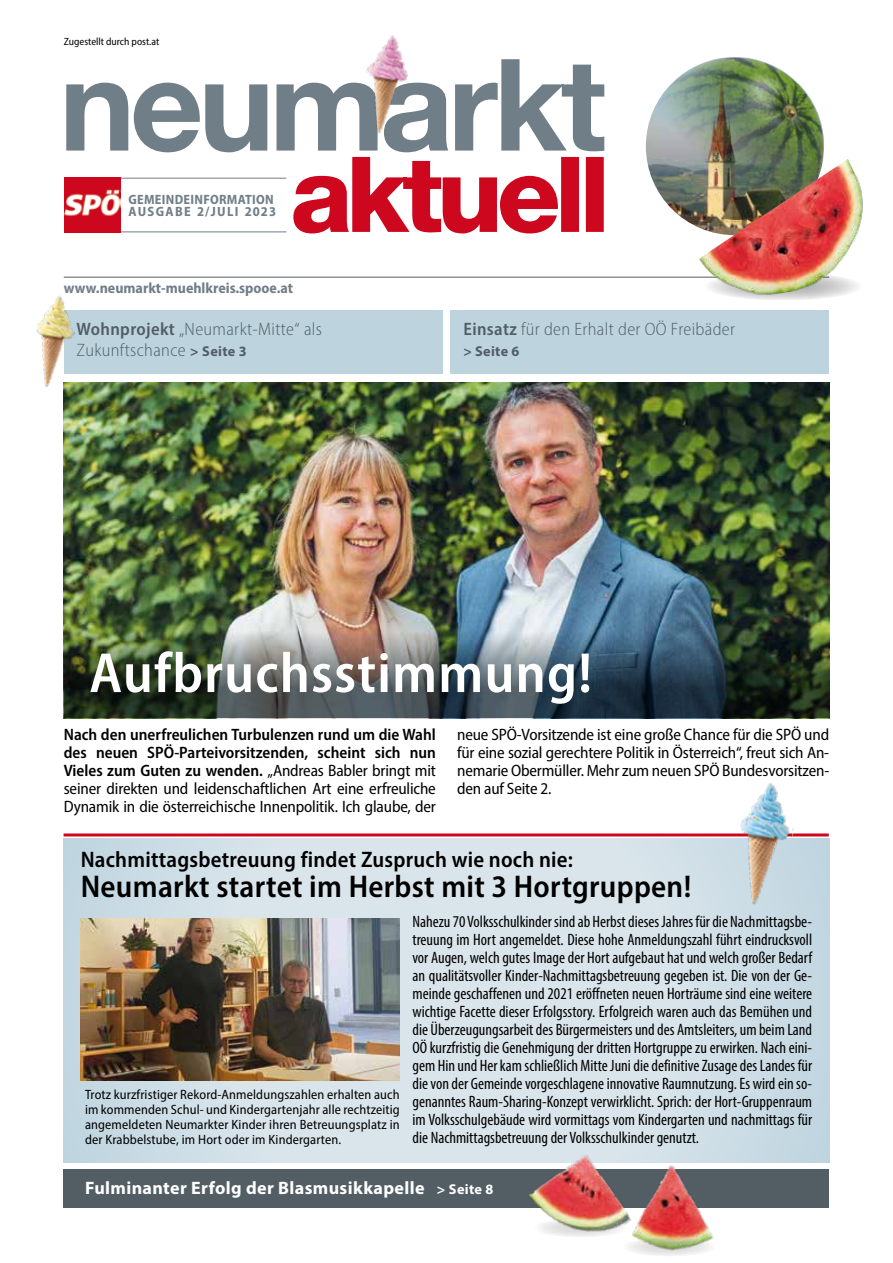
<style>
.page{position:relative;width:893px;height:1263px;background:#fff}
.page>*{position:absolute;margin:0;border:0;box-sizing:border-box;transform-origin:0 0}
.t1{font:600 semi-condensed 57px "Myriad Pro";letter-spacing:.02em;color:#fff}
.t2{font:600 semi-condensed 31.5px "Myriad Pro";letter-spacing:.01em;color:#000}
.t3{font:600 semi-condensed 22.5px "Myriad Pro";letter-spacing:.01em;color:#000}
.t4{font:300 semi-condensed 18px/21px "Myriad Pro";letter-spacing:.02em;color:#525e64}
.t5{font:700 18px "Myriad Pro";letter-spacing:.02em;color:#fff}
.t6{font:condensed 16.5px/18px "Myriad Pro";color:#000;text-align:justify}
.t7{font:semi-condensed 16.5px/18px "Myriad Pro";letter-spacing:-.01em;color:#000;text-align:justify}
.t8{font:700 semi-condensed 15px "Myriad Pro";color:#707e87}
.t9{font:700 14.25px "Myriad Pro";letter-spacing:.02em;color:#525e64}
.t10{font:semi-condensed 13.5px/15px "Myriad Pro";letter-spacing:.01em;color:#000;text-align:justify}
.t11{font:700 semi-condensed 13.5px/12px "Myriad Pro";letter-spacing:.02em;color:#707e87}
.t12{font:semi-condensed 10.5px "Myriad Pro";color:#000}
.s1{font-weight:600}
.s2{font-weight:700;font-stretch:normal;font-size:14.25px}
.s3{font-size:14.25px}
</style>
<div class="page">
<hr style="left:64px;top:277px;width:765px;height:1px;background:#525e64">
<hr style="left:115px;top:231px;width:171px;height:1px;background:#707e87">
<hr style="left:114px;top:178px;width:172px;height:1px;background:#707e87">
<img style="left:65px;top:178px;width:55px;height:54px">
<svg style="left:293px;top:157px;width:311px;height:76px"></svg>
<svg style="left:66px;top:59px;width:538px;height:93px"></svg>
<div style="left:64px;top:310px;width:378px;height:64px;background:#bdd4df"></div>
<img style="left:64px;top:383px;width:765px;height:336px">
<img style="left:64px;top:631px;width:766px;height:87px">
<div style="left:64px;top:1169px;width:765px;height:39px;background:#525e64"></div>
<div style="left:451px;top:310px;width:378px;height:64px;background:#bdd4df"></div>
<svg style="left:64px;top:839px;width:765px;height:323px"></svg>
<hr style="left:64px;top:833px;width:765px;height:3px;background:#cd071e">
<img style="left:81px;top:918px;width:319px;height:162px">
<img style="left:645px;top:58px;width:179px;height:169px">
<img style="left:697px;top:159px;width:166px;height:141px">
<img style="left:725px;top:783px;width:76px;height:130px">
<img style="left:36px;top:296px;width:45px;height:97px">
<img style="left:514px;top:1137px;width:216px;height:104px">
<svg style="left:622px;top:1237px;width:95px;height:19px"></svg>
<img style="left:356px;top:35px;width:59px;height:105px">
<p class="t12" style="left:64px;top:35px;width:97px">Zugestellt durch post.at</p>
<p class="t11" style="left:129px;top:193px;width:149px">GEMEINDEINFORMATION<br>AUSGABE 2/JULI 2023</p>
<p class="t8" style="left:64px;top:278px;width:231px">www.neumarkt-muehlkreis.spooe.at</p>
<p class="t4" style="left:77px;top:318px;width:247px"><span class="s1">Wohnprojekt</span> „Neumarkt-Mitte“ als<br>Zukunftschance <span class="s2">&gt; Seite 3</span></p>
<p class="t4" style="left:463px;top:318px;width:273px"><span class="s1">Einsatz</span> für den Erhalt der OÖ Freibäder</p>
<p class="t9" style="left:463px;top:341px;width:58px">&gt; Seite 6</p>
<h1 class="t1" style="left:89px;top:637px;width:504px">Aufbruchsstimmung!</h1>
<p class="t7" style="left:64px;top:725px;width:374px"><span class="s1">Nach den unerfreulichen Turbulenzen rund um die Wahl des neuen SPÖ-Parteivorsitzenden, scheint sich nun Vieles zum Guten zu wenden.</span> „Andreas Babler bringt mit seiner direkten und leidenschaftlichen Art eine erfreuliche Dynamik in die österreichische Innenpolitik. Ich glaube, der</p>
<p class="t7" style="left:457px;top:725px;width:374px">neue SPÖ-Vorsitzende ist eine große Chance für die SPÖ und für eine sozial gerechtere Politik in Österreich“, freut sich An&shy;nemarie Obermüller. Mehr zum neuen SPÖ Bundesvorsitzen&shy;den auf Seite 2.</p>
<h3 class="t3" style="left:81px;top:846px;width:494px">Nachmittagsbetreuung findet Zuspruch wie noch nie:</h3>
<h2 class="t2" style="left:81px;top:867px;width:612px">Neumarkt startet im Herbst mit 3 Hortgruppen!</h2>
<p class="t10" style="left:85px;top:1086px;width:316px">Trotz kurzfristiger Rekord-Anmeldungszahlen erhalten auch im kommenden Schul- und Kindergartenjahr alle rechtzeitig angemeldeten Neumarkter Kinder ihren Betreuungsplatz in der Krabbelstube, im Hort oder im Kindergarten.</p>
<p class="t6" style="left:412px;top:912px;width:401px">Nahezu 70 Volksschulkinder sind ab Herbst dieses Jahres für die Nachmittagsbe&shy;treuung im Hort angemeldet. Diese hohe Anmeldungszahl führt eindrucksvoll vor Augen, welch gutes Image der Hort aufgebaut hat und welch großer Bedarf an qualitätsvoller Kinder-Nachmittagsbetreuung gegeben ist. Die von der Ge&shy;meinde geschaffenen und 2021 eröffneten neuen Horträume sind eine weitere wichtige Facette dieser Erfolgsstory. Erfolgreich waren auch das Bemühen und die Überzeugungsarbeit des Bürgermeisters und des Amtsleiters, um beim Land OÖ kurzfristig die Genehmigung der dritten Hortgruppe zu erwirken. Nach eini&shy;gem Hin und Her kam schließlich Mitte Juni die definitive Zusage des Landes für die von der Gemeinde vorgeschlagene innovative Raumnutzung. Es wird ein so&shy;genanntes Raum-Sharing-Konzept verwirklicht. Sprich: der Hort-Gruppenraum im Volksschulgebäude wird vormittags vom Kindergarten und nachmittags für die Nachmittagsbetreuung der Volksschulkinder genutzt.</p>
<p class="t5" style="left:85px;top:1176px;width:410px">Fulminanter Erfolg der Blasmusikkapelle <span class="s3">&gt; Seite 8</span></p>
</div>
